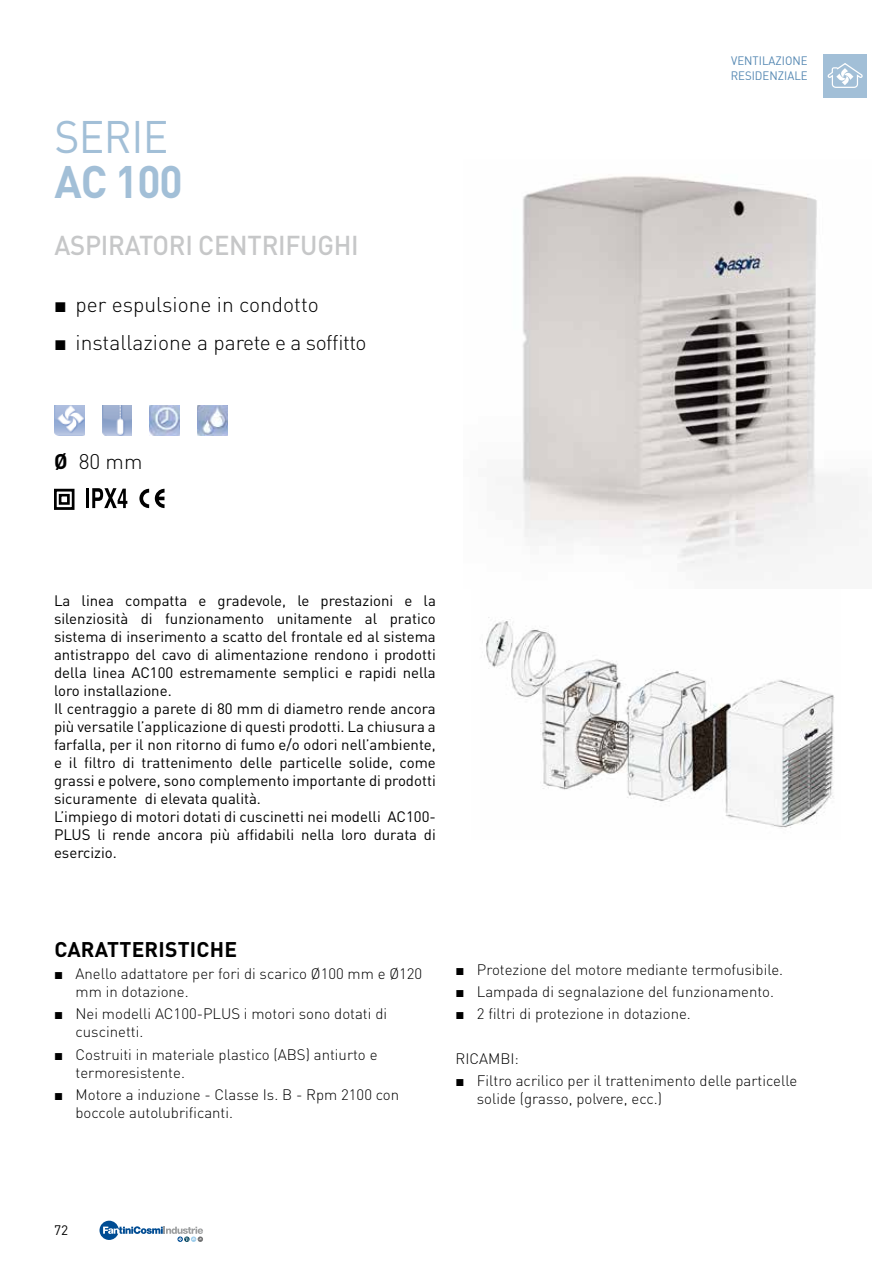
<style>
.page{position:relative;width:893px;height:1263px;background:#fff}
.page>*{position:absolute;margin:0;border:0;box-sizing:border-box;transform-origin:0 0}
.t1{font:45px "DIN Pro";letter-spacing:-.015em;color:#a2bfd7;scale:.95 1}
.t2{font:700 45px "DIN Pro";color:#a2bfd7;scale:.95 1}
.t3{font:500 27px "DIN Pro";letter-spacing:-.01em;color:#c6c7c8;scale:.95 1}
.t4{font:300 21px "DIN Pro";color:#000}
.t5{font:700 21px "DIN Pro";letter-spacing:.01em;color:#000}
.t6{font:15px/18px "DIN Pro";color:#000}
.t7{font:300 15px/18px "DIN Pro";color:#000}
.t8{font:13.5px "DIN";color:#000}
.t9{font:12px/14.4px "DIN";color:#5487b2;scale:.95 1}
.s1{font-family:"Arial";font-weight:400}
.s2{font-weight:700}
</style>
<div class="page">
<svg style="left:99px;top:1221px;width:104px;height:21px"></svg>
<div style="left:823px;top:54px;width:44px;height:43px;background:#a2bfd7"></div>
<svg style="left:827px;top:63px;width:36px;height:25px"></svg>
<img style="left:484px;top:617px;width:351px;height:211px">
<img style="left:522px;top:176px;width:337px;height:391px">
<img style="left:54px;top:405px;width:30px;height:30px">
<img style="left:102px;top:405px;width:30px;height:30px">
<img style="left:150px;top:405px;width:30px;height:30px">
<img style="left:198px;top:405px;width:29px;height:30px">
<hr style="left:86px;top:488px;width:3px;height:20px;background:#000">
<svg style="left:92px;top:488px;width:35px;height:20px"></svg>
<svg style="left:139px;top:489px;width:10px;height:19px"></svg>
<svg style="left:155px;top:489px;width:10px;height:19px"></svg>
<svg style="left:54px;top:488px;width:21px;height:22px"></svg>
<h1 class="t1" style="left:54px;top:107px;width:121px">SERIE</h1>
<h1 class="t2" style="left:54px;top:152px;width:136px">AC 100</h1>
<h2 class="t3" style="left:54px;top:226px;width:322px">ASPIRATORI CENTRIFUGHI</h2>
<h3 class="t4" style="left:54px;top:290px;width:266px"><span class="s1">■</span> per espulsione in condotto</h3>
<h3 class="t4" style="left:54px;top:328px;width:314px"><span class="s1">■</span> installazione a parete e a soffitto</h3>
<h3 class="t4" style="left:54px;top:447px;width:90px"><span class="s2">Ø</span> 80 mm</h3>
<p class="t9" style="left:731px;top:54px;width:83px">VENTILAZIONE<br>RESIDENZIALE</p>
<p class="t6" style="left:54px;top:590px;width:383px">La linea compatta e gradevole, le prestazioni e la silenziosità di funzionamento unitamente al pratico sistema di inserimento a scatto del frontale ed al sistema antistrappo del cavo di alimentazione rendono i prodotti della linea AC100 estremamente semplici e rapidi nella loro installazione.<br>Il centraggio a parete di 80 mm di diametro rende ancora più versatile l’applicazione di questi prodotti. La chiusura a farfalla, per il non ritorno di fumo e/o odori nell’ambiente, e il filtro di trattenimento delle particelle solide, come grassi e polvere, sono complemento importante di prodotti sicuramente di elevata qualità.<br>L’impiego di motori dotati di cuscinetti nei modelli AC100- PLUS li rende ancora più affidabili nella loro durata di esercizio.</p>
<h3 class="t5" style="left:54px;top:935px;width:184px">CARATTERISTICHE</h3>
<p class="t7" style="left:76px;top:964px;width:348px;text-indent:-21px"><span class="s1">■</span> Anello adattatore per fori di scarico Ø100 mm e Ø120 mm in dotazione.</p>
<p class="t7" style="left:76px;top:1004px;width:313px;text-indent:-21px"><span class="s1">■</span> Nei modelli AC100-PLUS i motori sono dotati di cuscinetti.</p>
<p class="t7" style="left:76px;top:1045px;width:303px;text-indent:-21px"><span class="s1">■</span> Costruiti in materiale plastico (ABS) antiurto e termoresistente.</p>
<p class="t7" style="left:76px;top:1085px;width:325px;text-indent:-21px"><span class="s1">■</span> Motore a induzione - Classe Is. B - Rpm 2100 con boccole autolubrificanti.</p>
<p class="t7" style="left:456px;top:959px;width:329px"><span class="s1">■</span> Protezione del motore mediante termofusibile.</p>
<p class="t7" style="left:456px;top:982px;width:320px"><span class="s1">■</span> Lampada di segnalazione del funzionamento.</p>
<p class="t7" style="left:456px;top:1004px;width:237px"><span class="s1">■</span> 2 filtri di protezione in dotazione.</p>
<p class="t7" style="left:456px;top:1048px;width:65px">RICAMBI:</p>
<p class="t7" style="left:477px;top:1071px;width:322px;text-indent:-21px"><span class="s1">■</span> Filtro acrilico per il trattenimento delle particelle solide (grasso, polvere, ecc.)</p>
<p class="t8" style="left:54px;top:1222px;width:16px">72</p>
</div>
